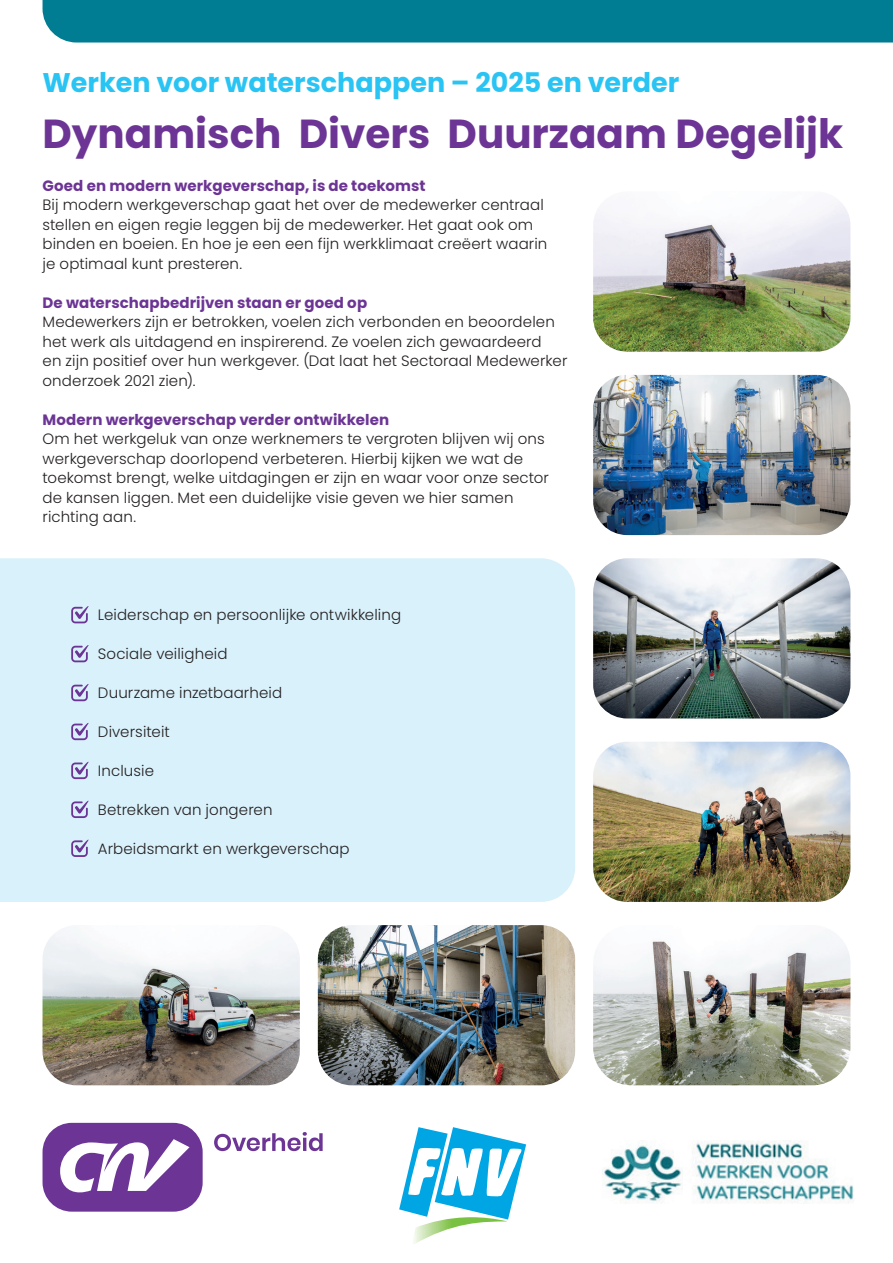
<style>
.page{position:relative;width:893px;height:1263px;background:#fff}
.page>*{position:absolute;margin:0;border:0;box-sizing:border-box;transform-origin:0 0}
.t1{font:700 40.5px "Poppins";color:#6c3595}
.t2{font:700 27px "Poppins";color:#29c4f3}
.t3{font:300 15px/19.5px "Poppins";letter-spacing:.01em;color:#231f20}
.t4{font:700 15px "Poppins";letter-spacing:.01em;color:#6c3595}
</style>
<div class="page">
<div style="left:43px;top:0;width:850px;height:43px;background:#007d93"></div>
<img style="left:43px;top:928px;width:257px;height:157px">
<img style="left:318px;top:925px;width:257px;height:160px">
<img style="left:593px;top:937px;width:257px;height:148px">
<img style="left:593px;top:742px;width:257px;height:160px">
<div style="left:0;top:558px;width:575px;height:344px;background:#d9f1fb"></div>
<img style="left:593px;top:558px;width:257px;height:160px">
<img style="left:593px;top:375px;width:257px;height:160px">
<img style="left:593px;top:203px;width:257px;height:149px">
<svg style="left:71px;top:606px;width:18px;height:17px"></svg>
<svg style="left:71px;top:644px;width:18px;height:18px"></svg>
<svg style="left:71px;top:683px;width:18px;height:18px"></svg>
<svg style="left:71px;top:722px;width:18px;height:18px"></svg>
<svg style="left:71px;top:761px;width:18px;height:18px"></svg>
<svg style="left:71px;top:800px;width:18px;height:18px"></svg>
<svg style="left:71px;top:839px;width:18px;height:18px"></svg>
<img style="left:602px;top:1140px;width:252px;height:64px">
<div style="left:43px;top:1123px;width:160px;height:88px;background:#6c3595;border-radius:29px"></div>
<svg style="left:60px;top:1139px;width:130px;height:53px"></svg>
<svg style="left:214px;top:1132px;width:109px;height:19px"></svg>
<svg style="left:399px;top:1127px;width:128px;height:117px"></svg>
<h2 class="t2" style="left:43px;top:67px;width:638px">Werken voor waterschappen – 2025 en verder</h2>
<h1 class="t1" style="left:43px;top:110px;width:802px">Dynamisch Divers Duurzaam Degelijk</h1>
<p class="t4" style="left:43px;top:177px;width:385px">Goed en modern werkgeverschap, is de toekomst</p>
<p class="t3" style="left:43px;top:195px;width:506px">Bij modern werkgeverschap gaat het over de medewerker centraal stellen en eigen regie leggen bij de medewerker. Het gaat ook om binden en boeien. En hoe je een een fijn werkklimaat creëert waarin je optimaal kunt presteren.</p>
<p class="t4" style="left:43px;top:294px;width:326px">De waterschapbedrijven staan er goed op</p>
<p class="t3" style="left:43px;top:312px;width:526px">Medewerkers zijn er betrokken, voelen zich verbonden en beoordelen het werk als uitdagend en inspirerend. Ze voelen zich gewaardeerd<br>en zijn positief over hun werkgever. (Dat laat het Sectoraal Medewerker onderzoek 2021 zien).</p>
<p class="t4" style="left:43px;top:411px;width:348px">Modern werkgeverschap verder ontwikkelen</p>
<p class="t3" style="left:43px;top:429px;width:508px">Om het werkgeluk van onze werknemers te vergroten blijven wij ons werkgeverschap doorlopend verbeteren. Hierbij kijken we wat de toekomst brengt, welke uitdagingen er zijn en waar voor onze sector de kansen liggen. Met een duidelijke visie geven we hier samen richting aan.</p>
<p class="t3" style="left:98px;top:605px;width:305px">Leiderschap en persoonlijke ontwikkeling</p>
<p class="t3" style="left:98px;top:644px;width:131px">Sociale veiligheid</p>
<p class="t3" style="left:98px;top:683px;width:186px">Duurzame inzetbaarheid</p>
<p class="t3" style="left:98px;top:722px;width:73px">Diversiteit</p>
<p class="t3" style="left:98px;top:761px;width:58px">Inclusie</p>
<p class="t3" style="left:98px;top:800px;width:176px">Betrekken van jongeren</p>
<p class="t3" style="left:98px;top:839px;width:253px">Arbeidsmarkt en werkgeverschap</p>
</div>
